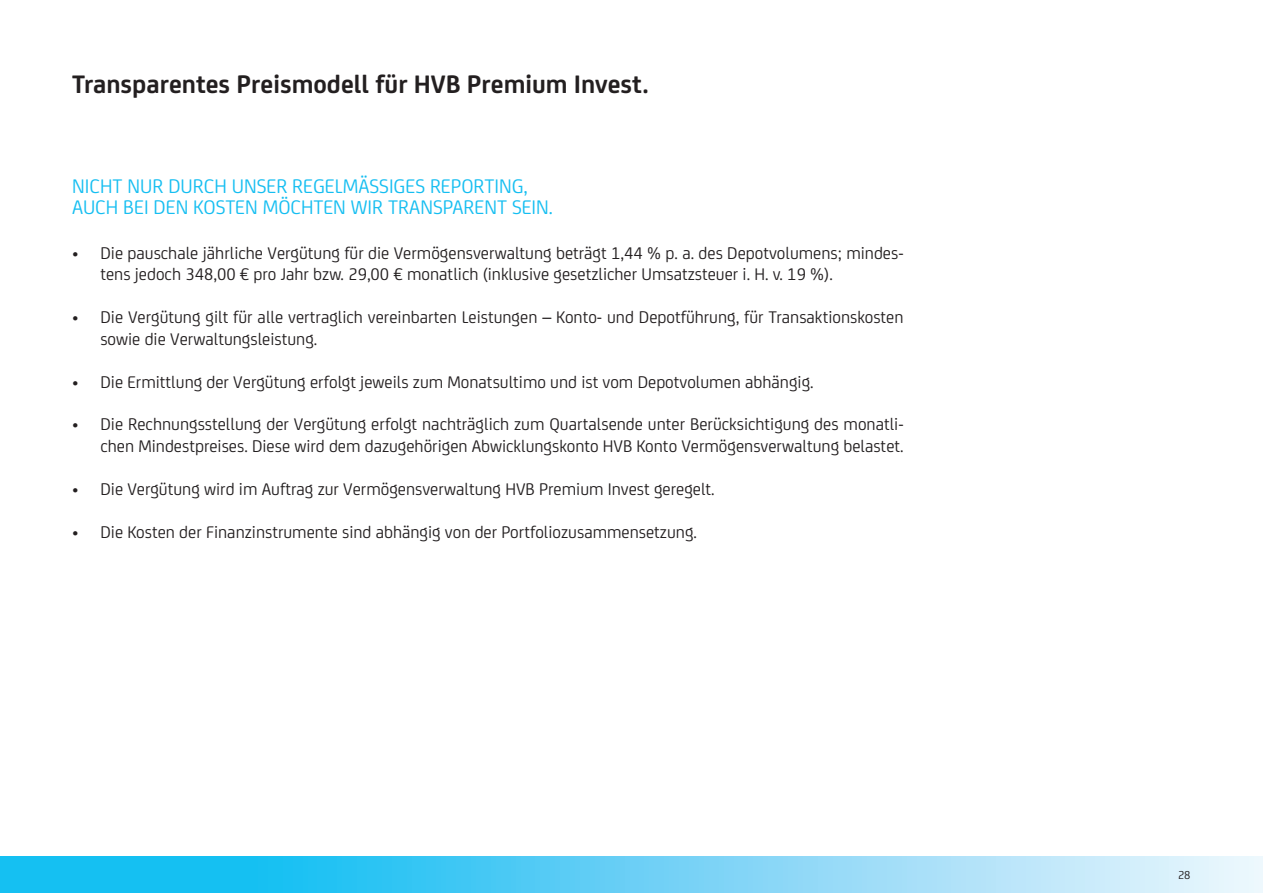
<style>
.page{position:relative;width:1263px;height:893px;background:#fff}
.page>*{position:absolute;margin:0;border:0;box-sizing:border-box;transform-origin:0 0}
.Subtitel_DIGITAL{font:700 27px "Uni Credit";color:#231f20}
.Body_Hedline_DIGITAL{font:21px/21px "Uni Credit";color:#15bef1}
.t1{font:18px/21.8px "Uni Credit";color:#231f20}
.Bodycopy{font:12.3px "Uni Credit";color:#231f20}
</style>
<div class="page">
<svg style="left:0;top:857px;width:1263px;height:36px;background:#6dd3f6"></svg>
<p class="Subtitel_DIGITAL" style="left:72px;top:64px;width:578px">Transparentes Preismodell für HVB Premium Invest.</p>
<p class="Body_Hedline_DIGITAL" style="left:72px;top:174px;width:482px">NICHT NUR DURCH UNSER REGELMÄSSIGES REPORTING,<br>AUCH BEI DEN KOSTEN MÖCHTEN WIR TRANSPARENT SEIN.</p>
<p class="t1" style="left:100px;top:241px;width:805px;text-indent:-28px">• Die pauschale jährliche Vergütung für die Vermögensverwaltung beträgt 1,44 % p. a. des Depotvolumens; mindes&shy;tens jedoch 348,00 € pro Jahr bzw. 29,00 € monatlich (inklusive gesetzlicher Umsatzsteuer i. H. v. 19 %).</p>
<p class="t1" style="left:100px;top:305px;width:805px;text-indent:-28px">• Die Vergütung gilt für alle vertraglich vereinbarten Leistungen – Konto- und Depotführung, für Transaktionskosten sowie die Verwaltungsleistung.</p>
<p class="t1" style="left:72px;top:370px;width:743px">• Die Ermittlung der Vergütung erfolgt jeweils zum Monatsultimo und ist vom Depotvolumen abhängig.</p>
<p class="t1" style="left:72px;top:413px;width:833px;text-align:right">• Die Rechnungsstellung der Vergütung erfolgt nachträglich zum Quartalsende unter Berücksichtigung des monatli&shy;chen Mindestpreises. Diese wird dem dazugehörigen Abwicklungskonto HVB Konto Vermögensverwaltung belastet.</p>
<p class="t1" style="left:72px;top:477px;width:644px">• Die Vergütung wird im Auftrag zur Vermögensverwaltung HVB Premium Invest geregelt.</p>
<p class="t1" style="left:72px;top:520px;width:626px">• Die Kosten der Finanzinstrumente sind abhängig von der Portfoliozusammensetzung.</p>
<p class="Bodycopy" style="left:1178px;top:866px;width:14px">28</p>
</div>
